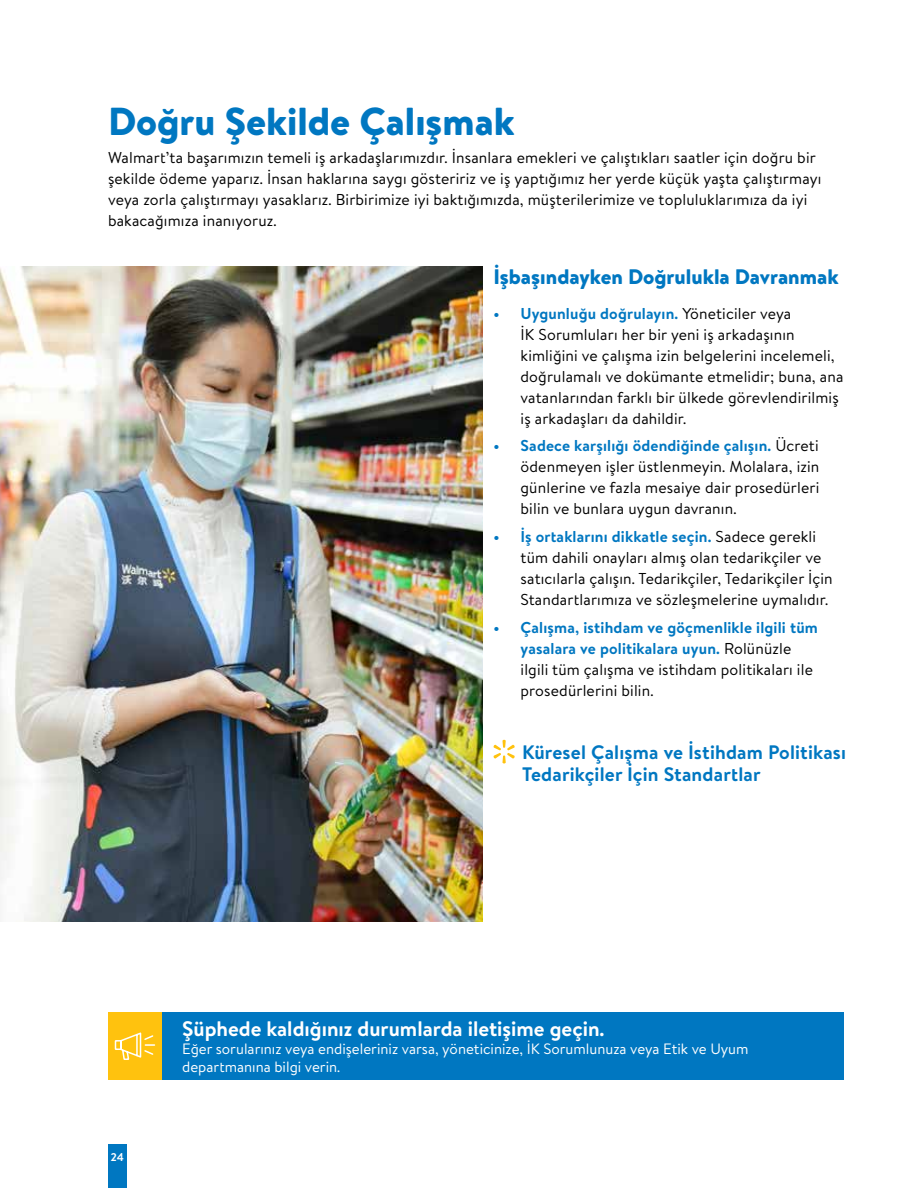
<style>
.page{position:relative;width:918px;height:1188px;background:#fff}
.page>*{position:absolute;margin:0;border:0;box-sizing:border-box;transform-origin:0 0}
.t1{font:900 39px "Bogle";color:#0077c1}
.t2{font:700 21px "Bogle";color:#fff}
.t3{font:900 21px "Bogle";color:#0077c1}
.t4{font:700 19.5px/21.8px "Bogle";letter-spacing:.01em;color:#0077c1}
.t5{font:15.75px/21px "Bogle";letter-spacing:.01em;color:#000}
.t6{font:15px/18px "Bogle";color:#fff}
.t7{font:700 11.25px "Bogle";color:#fff}
.s1{font-weight:700;color:#0077c1}
</style>
<div class="page">
<svg style="left:493px;top:740px;width:22px;height:23px"></svg>
<div style="left:108px;top:1012px;width:54px;height:68px;background:#ffc20e"></div>
<svg style="left:114px;top:1032px;width:42px;height:28px"></svg>
<div style="left:162px;top:1012px;width:682px;height:68px;background:#0077c1"></div>
<img style="left:0;top:266px;width:482px;height:656px">
<div style="left:108px;top:1145px;width:19px;height:43px;background:#0077c1"></div>
<h1 class="t1" style="left:108px;top:94px;width:408px">Doğru Şekilde Çalışmak</h1>
<p class="t5" style="left:108px;top:147px;width:715px">Walmart’ta başarımızın temeli iş arkadaşlarımızdır. İnsanlara emekleri ve çalıştıkları saatler için doğru bir şekilde ödeme yaparız. İnsan haklarına saygı gösteririz ve iş yaptığımız her yerde küçük yaşta çalıştırmayı veya zorla çalıştırmayı yasaklarız. Birbirimize iyi baktığımızda, müşterilerimize ve topluluklarımıza da iyi bakacağımıza inanıyoruz.</p>
<h2 class="t3" style="left:494px;top:262px;width:347px">İşbaşındayken Doğrulukla Davranmak</h2>
<p class="t5" style="left:521px;top:302px;width:324px;text-indent:-27px"><span class="s1">• Uygunluğu doğrulayın.</span> Yöneticiler veya<br>İK Sorumluları her bir yeni iş arkadaşının kimliğini ve çalışma izin belgelerini incelemeli, doğrulamalı ve dokümante etmelidir; buna, ana vatanlarından farklı bir ülkede görevlendirilmiş iş arkadaşları da dahildir.</p>
<p class="t5" style="left:521px;top:435px;width:300px;text-align:justify;text-indent:-27px"><span class="s1">• Sadece karşılığı ödendiğinde çalışın.</span> Ücreti ödenmeyen işler üstlenmeyin. Molalara, izin günlerine ve fazla mesaiye dair prosedürleri bilin ve bunlara uygun davranın.</p>
<p class="t5" style="left:521px;top:526px;width:314px;text-indent:-27px"><span class="s1">• İş ortaklarını dikkatle seçin.</span> Sadece gerekli tüm dahili onayları almış olan tedarikçiler ve satıcılarla çalışın. Tedarikçiler, Tedarikçiler İçin Standartlarımıza ve sözleşmelerine uymalıdır.</p>
<p class="t5" style="left:521px;top:616px;width:299px;text-indent:-27px"><span class="s1">• Çalışma, istihdam ve göçmenlikle ilgili tüm yasalara ve politikalara uyun.</span> Rolünüzle ilgili tüm çalışma ve istihdam politikaları ile prosedürlerini bilin.</p>
<p class="t4" style="left:522px;top:741px;width:325px">Küresel Çalışma ve İstihdam Politikası<br>Tedarikçiler İçin Standartlar</p>
<p class="t7" style="left:111px;top:1149px;width:14px">24</p>
<h2 class="t2" style="left:182px;top:1014px;width:424px">Şüphede kaldığınız durumlarda iletişime geçin.</h2>
<p class="t6" style="left:182px;top:1039px;width:568px">Eğer sorularınız veya endişeleriniz varsa, yöneticinize, İK Sorumlunuza veya Etik ve Uyum departmanına bilgi verin.</p>
</div>
